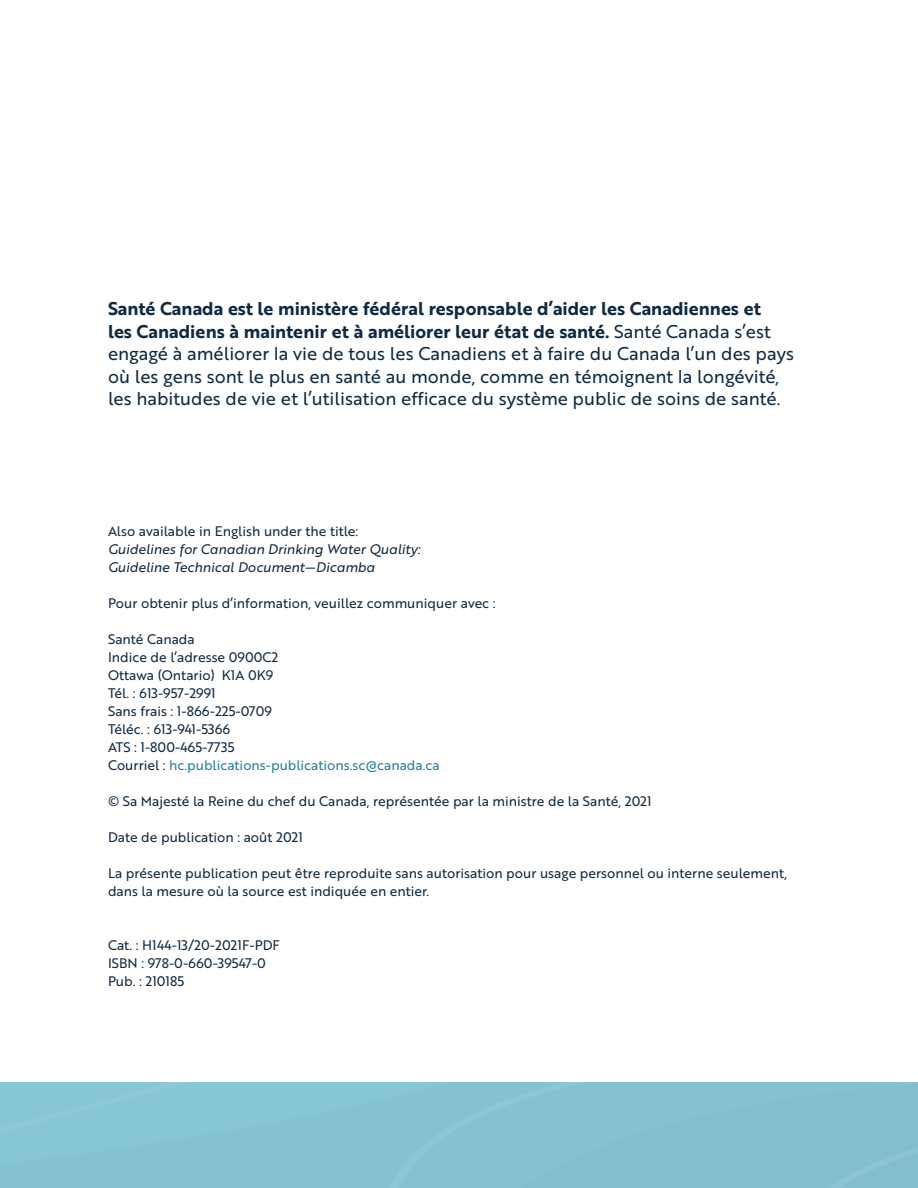
<style>
.page{position:relative;width:918px;height:1188px;background:#fff}
.page>*{position:absolute;margin:0;border:0;box-sizing:border-box;transform-origin:0 0}
.t1{font:18px/22.5px "Brother 1816 Regular";color:#0f2a42}
.t2{font:13.5px/18px "Brother 1816 Regular";color:#0f2a42}
.t3{font:13.5px "Brother 1816 Regular Italic";color:#0f2a42}
.t4{font:13.5px "Brother 1816 Regular";color:#25819c}
.s1{font-family:"Brother 1816 Bold"}
.s2{color:#0f2a42}
</style>
<div class="page">
<div style="left:0;top:1082px;width:918px;height:106px;background:#84c2d1"></div>
<p class="t1" style="left:108px;top:297px;width:687px"><span class="s1">Santé Canada est le ministère fédéral responsable d’aider les Canadiennes et<br>les Canadiens à maintenir et à améliorer leur état de santé.</span> Santé Canada s’est engagé à améliorer la vie de tous les Canadiens et à faire du Canada l’un des pays où les gens sont le plus en santé au monde, comme en témoignent la longévité, les habitudes de vie et l’utilisation efficace du système public de soins de santé.</p>
<p class="t2" style="left:108px;top:521px;width:252px">Also available in English under the title:</p>
<p class="t3" style="left:108px;top:539px;width:314px">Guidelines for Canadian Drinking Water Quality:</p>
<p class="t3" style="left:108px;top:557px;width:268px">Guideline Technical Document—Dicamba</p>
<p class="t2" style="left:108px;top:593px;width:389px">Pour obtenir plus d’information, veuillez communiquer avec :</p>
<p class="t2" style="left:108px;top:629px;width:88px">Santé Canada</p>
<p class="t2" style="left:108px;top:647px;width:172px">Indice de l’adresse 0900C2</p>
<p class="t2" style="left:108px;top:665px;width:167px">Ottawa (Ontario) K1A 0K9</p>
<p class="t2" style="left:108px;top:683px;width:109px">Tél. : 613-957-2991</p>
<p class="t2" style="left:108px;top:701px;width:165px">Sans frais : 1-866-225-0709</p>
<p class="t2" style="left:108px;top:719px;width:124px">Téléc. : 613-941-5366</p>
<p class="t2" style="left:108px;top:737px;width:128px">ATS : 1-800-465-7735</p>
<p class="t4" style="left:108px;top:755px;width:333px"><span class="s2">Courriel :</span> hc.publications-publications.sc@canada.ca</p>
<p class="t2" style="left:108px;top:791px;width:545px">© Sa Majesté la Reine du chef du Canada, représentée par la ministre de la Santé, 2021</p>
<p class="t2" style="left:108px;top:827px;width:197px">Date de publication : août 2021</p>
<p class="t2" style="left:108px;top:863px;width:681px">La présente publication peut être reproduite sans autorisation pour usage personnel ou interne seulement, dans la mesure où la source est indiquée en entier.</p>
<p class="t2" style="left:108px;top:935px;width:174px">Cat. : H144-13/20-2021F-PDF</p>
<p class="t2" style="left:108px;top:953px;width:160px">ISBN : 978-0-660-39547-0</p>
<p class="t2" style="left:108px;top:971px;width:78px">Pub. : 210185</p>
</div>
